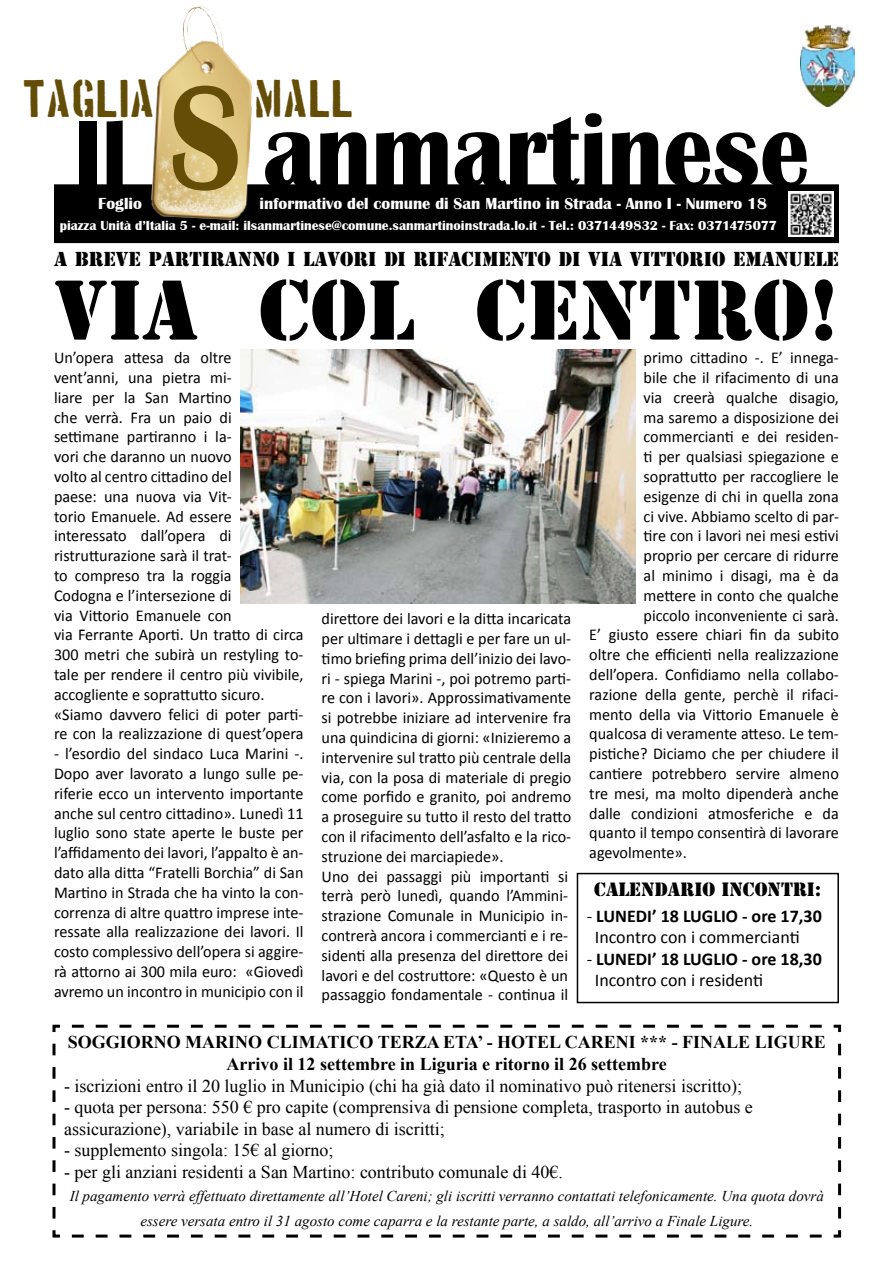
<style>
.page{position:relative;width:893px;height:1263px;background:#fff}
.page>*{position:absolute;margin:0;border:0;box-sizing:border-box;transform-origin:0 0}
.t1{font:700 152.25px "Britannic";color:#644d07;scale:.86 1}
.t2{font:700 107.25px "Britannic";color:#000;scale:.92 1}
.t3{font:88.5px "Stencil";color:#000}
.t4{font:42px "Boston Traffic";color:#644d07}
.t5{font:21px "Stencil";color:#000}
.t6{font:18px/21.6px "Times New Roman";color:#000}
.t7{font:700 18px/21.6px "Times New Roman";color:#000;text-align:center}
.t8{font:18px/21.6px "Calibri";color:#000}
.t9{font:700 18px/21.6px "Calibri";color:#000}
.t10{font:18px "Stencil Std";color:#000}
.t11{font:16.5px/19.8px "Calibri";color:#000}
.t12{font:700 16.5px "Britannic";color:#fff}
.t13{font:italic 15px/25.2px "Times New Roman";color:#000;text-align:center}
.t14{font:700 13.5px "Britannic";color:#fefefe}
.s1{font-size:97.5px}
.s2{font-weight:700}
.s3{font-weight:400}
</style>
<div class="page">
<div style="left:55px;top:185px;width:783px;height:57px;background:#000"></div>
<div style="left:54px;top:184px;width:785px;height:59px;border:2px solid #000"></div>
<img style="left:140px;top:6px;width:128px;height:214px">
<img style="left:801px;top:26px;width:54px;height:80px">
<div style="left:577px;top:873px;width:262px;height:130px;border:2px solid #000"></div>
<img style="left:240px;top:349px;width:395px;height:254px">
<svg style="left:52px;top:1024px;width:790px;height:214px"></svg>
<img style="left:789px;top:191px;width:44px;height:45px">
<h3 class="t4" style="left:23px;top:79px;width:135px">TAGLIA</h3>
<h3 class="t4" style="left:257px;top:79px;width:100px">MALL</h3>
<h1 class="t1" style="left:169px;top:52px;width:85px">S</h1>
<h2 class="t2" style="left:74px;top:90px;width:800px"><span class="s1">Il</span> anmartinese</h2>
<p class="t12" style="left:98px;top:194px;width:45px">Foglio</p>
<p class="t12" style="left:260px;top:194px;width:509px">informativo del comune di San Martino in Strada - Anno I - Numero 18</p>
<p class="t14" style="left:60px;top:218px;width:719px">piazza Unità d’Italia 5 - e-mail: ilsanmartinese@comune.sanmartinoinstrada.lo.it - Tel.: 0371449832 - Fax: 0371475077</p>
<p class="t5" style="left:54px;top:246px;width:49px">A BREVE</p>
<p class="t5" style="left:148px;top:246px;width:28px">PARTIRANNO</p>
<p class="t5" style="left:287px;top:246px;width:29px">I LAVORI</p>
<p class="t5" style="left:384px;top:246px;width:129px">DI RIFACIMENTO</p>
<p class="t5" style="left:558px;top:246px;width:42px">DI VIA</p>
<p class="t5" style="left:630px;top:246px;width:13px">VITTORIO</p>
<p class="t5" style="left:733px;top:246px;width:83px">EMANUELE</p>
<h3 class="t3" style="left:54px;top:259px;width:786px">VIA COL CENTRO!</h3>
<p class="t11" style="left:54px;top:347px;width:251px">Un’opera attesa da oltre<br>vent’anni, una pietra mi-<br>liare per la San Martino<br>che verrà. Fra un paio di<br>settimane partiranno i la-<br>vori che daranno un nuovo<br>volto al centro cittadino del<br>paese: una nuova via Vit-<br>torio Emanuele. Ad essere interessato dall’opera di ristrutturazione sarà il trat-<br>to compreso tra la roggia<br>Codogna e l’intersezione di<br>via Vittorio Emanuele con<br>via Ferrante Aporti. Un tratto di circa<br>300 metri che subirà un restyling to&shy;tale per rendere il centro più vivibile, accogliente e soprattutto sicuro. «Siamo davvero felici di poter parti&shy;re con la realizzazione di quest’opera</p>
<p class="t11" style="left:54px;top:743px;width:251px;text-align:justify">- l’esordio del sindaco Luca Marini -.<br>Dopo aver lavorato a lungo sulle pe&shy;riferie ecco un intervento importante anche sul centro cittadino». Lunedì 11 luglio sono state aperte le buste per l’affidamento dei lavori, l’appalto è an&shy;dato alla ditta “Fratelli Borchia” di San Martino in Strada che ha vinto la con&shy;correnza di altre quattro imprese inte&shy;ressate alla realizzazione dei lavori. Il costo complessivo dell’opera si aggire&shy;rà attorno ai 300 mila euro: «Giovedì avremo un incontro in municipio con il</p>
<p class="t11" style="left:322px;top:608px;width:251px">direttore dei lavori e la ditta incaricata per ultimare i dettagli e per fare un ul&shy;timo briefing prima dell’inizio dei lavo&shy;ri - spiega Marini -, poi potremo parti&shy;re con i lavori». Approssimativamente si potrebbe iniziare ad intervenire fra una quindicina di giorni: «Inizieremo a intervenire sul tratto più centrale della via, con la posa di materiale di pregio come porfido e granito, poi andremo a proseguire su tutto il resto del tratto con il rifacimento dell’asfalto e la rico&shy;struzione dei marciapiede».<br>Uno dei passaggi più importanti si terrà però lunedì, quando l’Ammini&shy;strazione Comunale in Municipio in&shy;contrerà ancora i commercianti e i re&shy;sidenti alla presenza del direttore dei lavori e del costruttore: «Questo è un passaggio fondamentale - continua il</p>
<p class="t11" style="left:644px;top:347px;width:197px">primo cittadino -. E’ innega-</p>
<p class="t11" style="left:644px;top:367px;width:197px">bile che il rifacimento di una</p>
<p class="t11" style="left:644px;top:387px;width:197px">via creerà qualche disagio,</p>
<p class="t11" style="left:644px;top:406px;width:197px">ma saremo a disposizione dei</p>
<p class="t11" style="left:644px;top:426px;width:197px">commercianti e dei residen-</p>
<p class="t11" style="left:644px;top:446px;width:197px">ti per qualsiasi spiegazione e</p>
<p class="t11" style="left:644px;top:466px;width:197px">soprattutto per raccogliere le</p>
<p class="t11" style="left:644px;top:486px;width:197px">esigenze di chi in quella zona</p>
<p class="t11" style="left:644px;top:505px;width:197px">ci vive. Abbiamo scelto di par-</p>
<p class="t11" style="left:644px;top:525px;width:197px">tire con i lavori nei mesi estivi</p>
<p class="t11" style="left:644px;top:545px;width:197px">proprio per cercare di ridurre</p>
<p class="t11" style="left:644px;top:565px;width:197px">al minimo i disagi, ma è da</p>
<p class="t11" style="left:644px;top:585px;width:197px">mettere in conto che qualche</p>
<p class="t11" style="left:644px;top:604px;width:197px">piccolo inconveniente ci sarà.</p>
<p class="t11" style="left:589px;top:624px;width:251px">E’ giusto essere chiari fin da subito</p>
<p class="t11" style="left:589px;top:644px;width:251px">oltre che efficienti nella realizzazione</p>
<p class="t11" style="left:589px;top:664px;width:251px">dell’opera. Confidiamo nella collabo-</p>
<p class="t11" style="left:589px;top:684px;width:251px">razione della gente, perchè il rifaci-</p>
<p class="t11" style="left:589px;top:703px;width:251px">mento della via Vittorio Emanuele è</p>
<p class="t11" style="left:589px;top:723px;width:251px">qualcosa di veramente atteso. Le tem-</p>
<p class="t11" style="left:589px;top:743px;width:251px">pistiche? Diciamo che per chiudere il</p>
<p class="t11" style="left:589px;top:763px;width:251px">cantiere potrebbero servire almeno</p>
<p class="t11" style="left:589px;top:783px;width:251px">tre mesi, ma molto dipenderà anche</p>
<p class="t11" style="left:589px;top:802px;width:251px">dalle condizioni atmosferiche e da</p>
<p class="t11" style="left:589px;top:822px;width:251px">quanto il tempo consentirà di lavorare</p>
<p class="t11" style="left:589px;top:842px;width:99px">agevolmente».</p>
<p class="t10" style="left:594px;top:878px;width:229px">CALENDARIO INCONTRI:</p>
<p class="t8" style="left:595px;top:904px;width:228px;text-indent:-8px">- <span class="s2">LUNEDI’ 18 LUGLIO - ore 17,30<br></span>Incontro con i commercianti</p>
<p class="t9" style="left:595px;top:947px;width:228px;text-indent:-8px"><span class="s3">-</span> LUNEDI’ 18 LUGLIO - ore 18,30<br><span class="s3">Incontro con i residenti</span></p>
<p class="t7" style="left:68px;top:1031px;width:759px">SOGGIORNO MARINO CLIMATICO TERZA ETA’ - HOTEL CARENI *** - FINALE LIGURE<br>Arrivo il 12 settembre in Liguria e ritorno il 26 settembre</p>
<p class="t6" style="left:64px;top:1074px;width:679px">- iscrizioni entro il 20 luglio in Municipio (chi ha già dato il nominativo può ritenersi iscritto);</p>
<p class="t6" style="left:64px;top:1096px;width:690px">- quota per persona: 550 € pro capite (comprensiva di pensione completa, trasporto in autobus e assicurazione), variabile in base al numero di iscritti;</p>
<p class="t6" style="left:64px;top:1139px;width:271px">- supplemento singola: 15€ al giorno;</p>
<p class="t6" style="left:64px;top:1161px;width:500px">- per gli anziani residenti a San Martino: contributo comunale di 40€.</p>
<p class="t13" style="left:70px;top:1182px;width:756px">Il pagamento verrà effettuato direttamente all’Hotel Careni; gli iscritti verranno contattati telefonicamente. Una quota dovrà essere versata entro il 31 agosto come caparra e la restante parte, a saldo, all’arrivo a Finale Ligure.</p>
</div>
